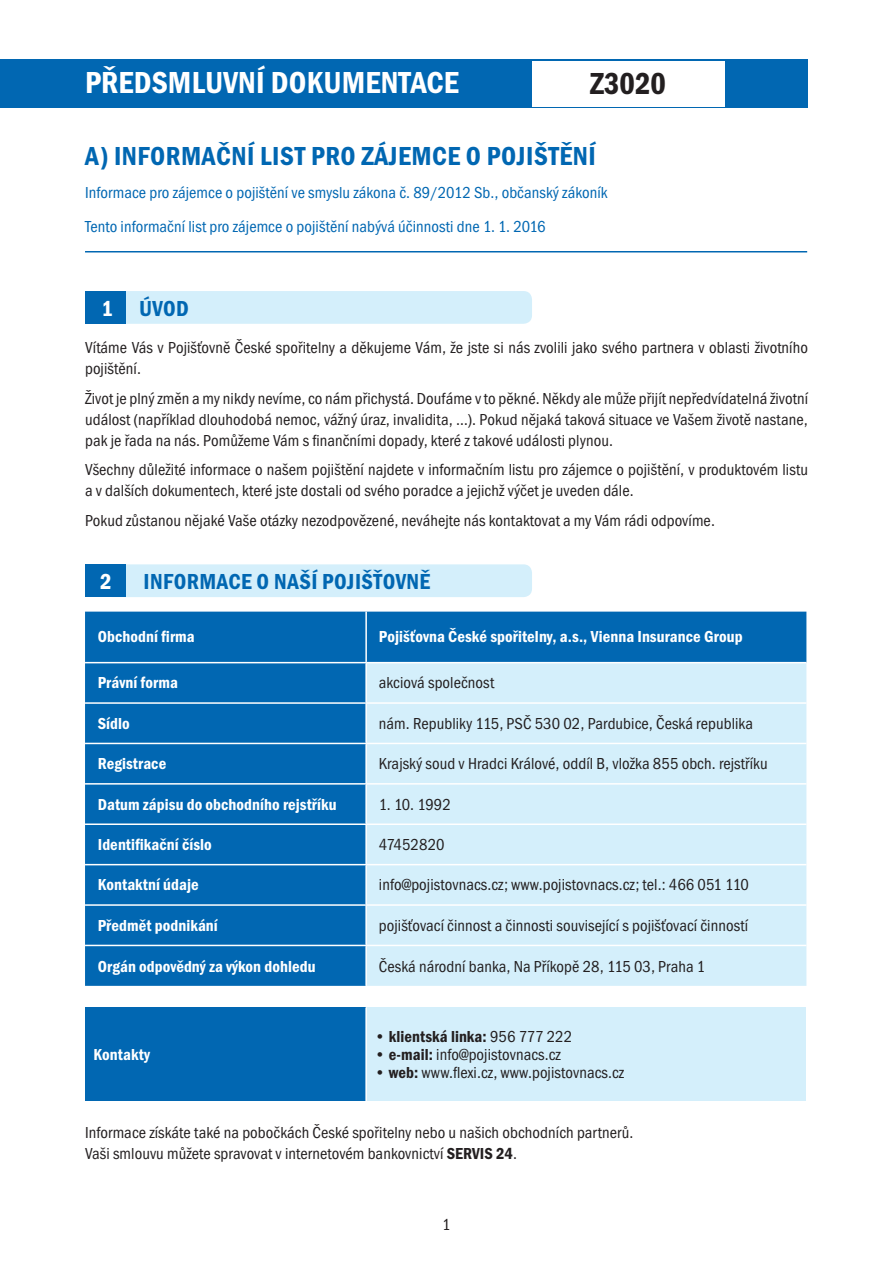
<style>
.page{position:relative;width:893px;height:1263px;background:#fff}
.page>*{position:absolute;margin:0;border:0;box-sizing:border-box;transform-origin:0 0}
.t1{font:31.5px "Franklin Got Itc TOT Dem Con";letter-spacing:.005em;color:#fff}
.t2{font:31.5px "Franklin Got Itc TOT Dem Con";color:#231f20;scale:.96 1}
.t3{font:27px "Franklin Got Itc TOT Dem Con";letter-spacing:.02em;color:#0167b2}
.t4{font:22.5px "Franklin Got Itc TOT Dem Con";letter-spacing:.02em;color:#0167b2}
.t5{font:22.5px "Franklin Got Itc TOT Dem Con";color:#fff}
.t6{font:16.5px/21px "Franklin Got Itc TOT Boo Con";letter-spacing:.005em;color:#231f20}
.t7{font:16.5px "Franklin Got Itc TOT Dem Con";letter-spacing:.005em;color:#fff}
.t8{font:16.5px/33.8px "Franklin Got Itc TOT Boo Con";letter-spacing:.005em;color:#0167b2}
.t9{font:16.5px "Franklin Got Itc TOT Dem Con";letter-spacing:.005em;color:#231f20}
.s1{color:#fff}
.s2{font-family:"Franklin Got Itc TOT Boo Con"}
.s3{font-family:"Franklin Got Itc TOT Dem Con"}
</style>
<div class="page">
<hr style="left:85px;top:251px;width:722px;height:1px;background:#0167b2">
<div style="left:125px;top:291px;width:407px;height:33px;background:#d4effb"></div>
<div style="left:85px;top:291px;width:40px;height:33px;background:#0167b2"></div>
<div style="left:125px;top:564px;width:407px;height:33px;background:#d4effb"></div>
<div style="left:85px;top:564px;width:40px;height:33px;background:#0167b2"></div>
<div style="left:85px;top:612px;width:721px;height:374px;background:#0167b2"></div>
<div style="left:367px;top:663px;width:439px;height:323px;background:#d4effb"></div>
<hr style="left:365px;top:612px;width:2px;height:50px;background:#fff">
<hr style="left:85px;top:662px;width:281px;height:1px;background:#fff">
<hr style="left:366px;top:662px;width:440px;height:1px;background:#fff">
<hr style="left:365px;top:663px;width:2px;height:39px;background:#fff">
<hr style="left:85px;top:702px;width:281px;height:2px;background:#fff">
<hr style="left:366px;top:702px;width:440px;height:2px;background:#fff">
<hr style="left:365px;top:704px;width:2px;height:39px;background:#fff">
<hr style="left:85px;top:743px;width:281px;height:1px;background:#fff">
<hr style="left:366px;top:743px;width:440px;height:1px;background:#fff">
<hr style="left:365px;top:744px;width:2px;height:39px;background:#fff">
<hr style="left:85px;top:783px;width:281px;height:2px;background:#fff">
<hr style="left:366px;top:783px;width:440px;height:2px;background:#fff">
<hr style="left:365px;top:785px;width:2px;height:38px;background:#fff">
<hr style="left:85px;top:823px;width:281px;height:2px;background:#fff">
<hr style="left:366px;top:823px;width:440px;height:2px;background:#fff">
<hr style="left:365px;top:825px;width:2px;height:39px;background:#fff">
<hr style="left:85px;top:864px;width:281px;height:1px;background:#fff">
<hr style="left:366px;top:864px;width:440px;height:1px;background:#fff">
<hr style="left:365px;top:865px;width:2px;height:39px;background:#fff">
<hr style="left:85px;top:904px;width:281px;height:2px;background:#fff">
<hr style="left:366px;top:904px;width:440px;height:2px;background:#fff">
<hr style="left:365px;top:906px;width:2px;height:39px;background:#fff">
<hr style="left:85px;top:945px;width:281px;height:1px;background:#fff">
<hr style="left:366px;top:945px;width:440px;height:1px;background:#fff">
<hr style="left:365px;top:946px;width:2px;height:40px;background:#fff">
<div style="left:85px;top:1007px;width:281px;height:94px;background:#0167b2"></div>
<div style="left:366px;top:1007px;width:440px;height:94px;background:#d4effb"></div>
<hr style="left:365px;top:1007px;width:2px;height:94px;background:#fff">
<div style="left:0;top:60px;width:807px;height:48px;background:#0167b2"></div>
<div style="left:532px;top:61px;width:192px;height:45px;background:#fff"></div>
<h1 class="t1" style="left:85px;top:65px;width:52px">PŘEDSML</h1>
<h1 class="t1" style="left:205px;top:65px;width:155px">UVNÍ DOKUMENT</h1>
<h1 class="t1" style="left:411px;top:65px;width:33px">ACE</h1>
<h1 class="t2" style="left:590px;top:66px;width:80px">Z3020</h1>
<h2 class="t3" style="left:85px;top:140px;width:512px">A) Informační list pro zájemce o pojištění</h2>
<p class="t8" style="left:85px;top:176px;width:524px">Informace pro zájemce o pojištění ve smyslu zákona č. 89/2012 Sb., občanský zákoník<br>Tento informační list pro zájemce o pojištění nabývá účinnosti dne 1. 1. 2016</p>
<h3 class="t4" style="left:102px;top:295px;width:89px"><span class="s1">1</span> Úvod</h3>
<p class="t6" style="left:85px;top:337px;width:724px">Vítáme Vás v Pojišťovně České spořitelny a děkujeme Vám, že jste si nás zvolili jako svého partnera v oblasti životního pojištění.</p>
<p class="t6" style="left:85px;top:388px;width:724px;text-align:justify">Život je plný změn a my nikdy nevíme, co nám přichystá. Doufáme v to pěkné. Někdy ale může přijít nepředvídatelná životní událost (například dlouhodobá nemoc, vážný úraz, invalidita, …). Pokud nějaká taková situace ve Vašem životě nastane, pak je řada na nás. Pomůžeme Vám s finančními dopady, které z takové události plynou.</p>
<p class="t6" style="left:85px;top:459px;width:724px">Všechny důležité informace o našem pojištění najdete v informačním listu pro zájemce o pojištění, v produktovém listu a v dalších dokumentech, které jste dostali od svého poradce a jejichž výčet je uveden dále.</p>
<p class="t6" style="left:85px;top:510px;width:631px">Pokud zůstanou nějaké Vaše otázky nezodpovězené, neváhejte nás kontaktovat a my Vám rádi odpovíme.</p>
<h3 class="t5" style="left:100px;top:569px;width:13px">2</h3>
<h3 class="t4" style="left:144px;top:569px;width:21px">INFORM</h3>
<h3 class="t4" style="left:217px;top:569px;width:179px">ACE ONAŠÍ POJ IŠŤOVNĚ</h3>
<p class="t7" style="left:98px;top:627px;width:98px">Obchodní firma</p>
<p class="t7" style="left:379px;top:627px;width:365px">Pojišťovna České spořitelny, a.s., Vienna Insurance Group</p>
<p class="t7" style="left:98px;top:673px;width:82px">Právní forma</p>
<p class="t6" style="left:379px;top:672px;width:117px">akciová společnost</p>
<p class="t7" style="left:98px;top:714px;width:34px">Sídlo</p>
<p class="t6" style="left:379px;top:713px;width:376px">nám. Republiky 115, PSČ 530 02, Pardubice, Česká republika</p>
<p class="t7" style="left:98px;top:754px;width:70px">Registrace</p>
<p class="t6" style="left:379px;top:753px;width:390px">Krajský soud v Hradci Králové, oddíl B, vložka 855 obch. rejstříku</p>
<p class="t7" style="left:98px;top:795px;width:240px">Datum zápisu do obchodního rejstříku</p>
<p class="t6" style="left:379px;top:794px;width:73px">1. 10. 1992</p>
<p class="t7" style="left:98px;top:835px;width:116px">Identifikační číslo</p>
<p class="t6" style="left:379px;top:834px;width:67px">47452820</p>
<p class="t7" style="left:98px;top:875px;width:102px">Kontaktní údaje</p>
<p class="t6" style="left:379px;top:874px;width:371px">info@pojistovnacs.cz; www.pojistovnacs.cz; tel.: 466 051 110</p>
<p class="t7" style="left:98px;top:916px;width:122px">Předmět podnikání</p>
<p class="t6" style="left:379px;top:915px;width:371px">pojišťovací činnost a činnosti související s pojišťovací činností</p>
<p class="t7" style="left:98px;top:956px;width:219px">Orgán odpovědný za výkon dohledu</p>
<p class="t6" style="left:379px;top:956px;width:328px">Česká národní banka, Na Příkopě 28, 115 03, Praha 1</p>
<p class="t7" style="left:94px;top:1045px;width:59px">Kontakty</p>
<p class="t9" style="left:375px;top:1027px;width:199px"><span class="s2">•</span> klientská linka: <span class="s2">956 777 222</span></p>
<p class="t6" style="left:375px;top:1044px;width:188px">• <span class="s3">e-mail:</span> info@pojistovnacs.cz</p>
<p class="t6" style="left:375px;top:1062px;width:251px">• <span class="s3">web:</span> www.flexi.cz, www.pojistovnacs.cz</p>
<p class="t6" style="left:85px;top:1122px;width:550px">Informace získáte také na pobočkách České spořitelny nebo u našich obchodních partnerů.<br>Vaši smlouvu můžete spravovat v internetovém bankovnictví <span class="s3">SERV</span></p>
<p class="t9" style="left:480px;top:1144px;width:39px">IS 24<span class="s2">.</span></p>
<p class="t6" style="left:442px;top:1214px;width:10px">1</p>
</div>
